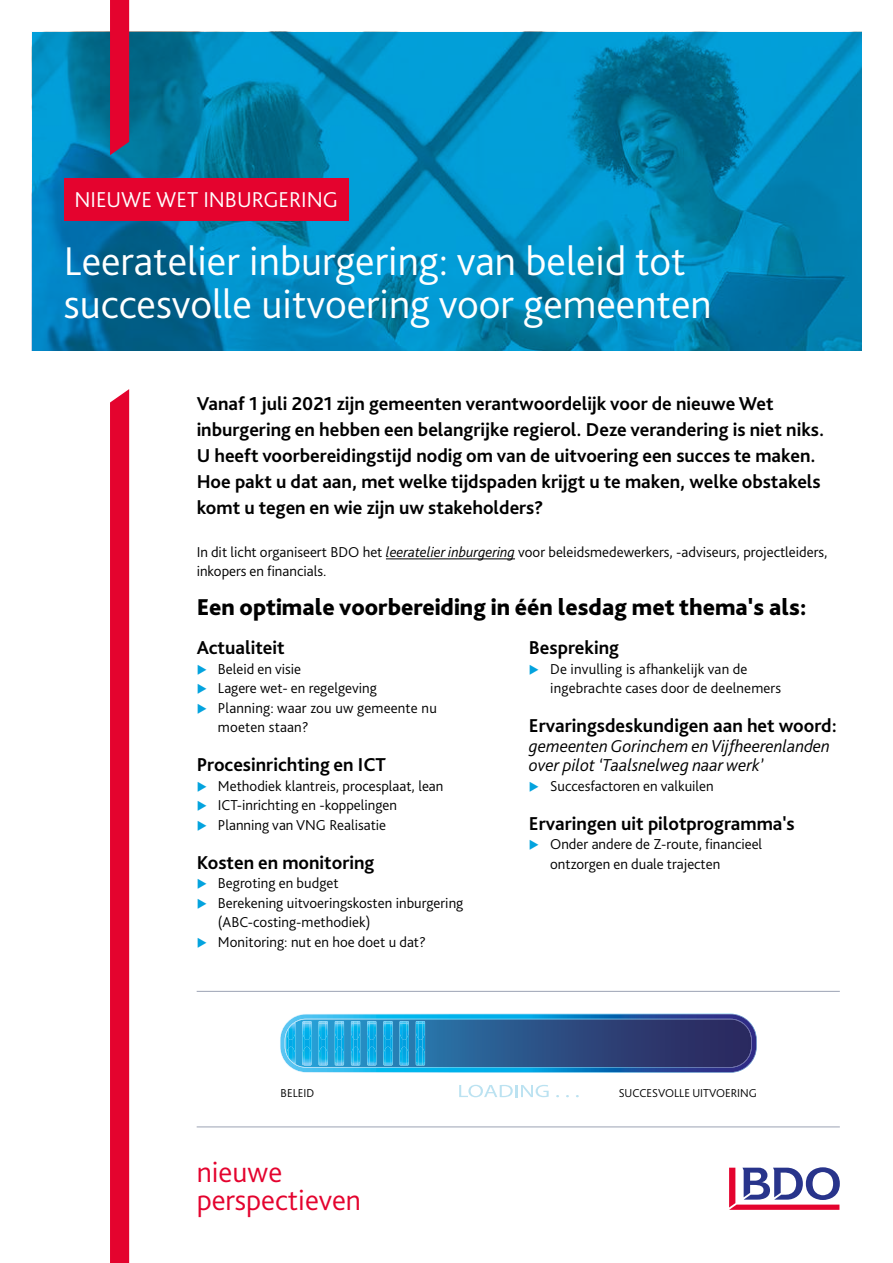
<style>
.page{position:relative;width:893px;height:1263px;background:#fff}
.page>*{position:absolute;margin:0;border:0;box-sizing:border-box;transform-origin:0 0}
.t1{font:300 42px/43.5px "Bliss Pro";color:#fff}
.t2{font:300 30px/28.3px "Bliss Pro";color:#e4032e}
.t3{font:800 24px "Bliss Pro";color:#000}
.t4{font:300 22.5px "Bliss Pro";color:#fff}
.t5{font:700 19.5px/26px "Bliss Pro";color:#000}
.t6{font:italic 300 18px/19.5px "Bliss Pro";color:#000}
.t7{font:300 15px/19.5px "Bliss Pro";color:#000}
.t8{font:300 12px "Bliss Pro";color:#000}
.s1{font-style:italic}
</style>
<div class="page">
<svg style="left:32px;top:32px;width:829px;height:319px;background:#0285b6"></svg>
<div style="left:110px;top:0;width:19px;height:155px;background:#e4032e"></div>
<div style="left:110px;top:389px;width:19px;height:874px;background:#e4032e"></div>
<svg style="left:729px;top:1167px;width:111px;height:43px"></svg>
<hr style="left:197px;top:1126px;width:643px;height:1px;background:#a6adbc">
<hr style="left:197px;top:991px;width:643px;height:1px;background:#a6adbc">
<div style="left:64px;top:179px;width:285px;height:42px;background:#e4032e"></div>
<hr style="left:386px;top:558px;width:129px;height:1px;background:#000">
<svg style="left:459px;top:1085px;width:90px;height:12px"></svg>
<svg style="left:280px;top:1014px;width:477px;height:59px;background:#3273a7"></svg>
<h3 class="t4" style="left:74px;top:186px;width:265px">NIEUWE WET INBURGERING</h3>
<h1 class="t1" style="left:64px;top:238px;width:650px">Leeratelier inburgering: van beleid tot succesvolle uitvoering voor gemeenten</h1>
<p class="t5" style="left:197px;top:390px;width:629px">Vanaf 1 juli 2021 zijn gemeenten verantwoordelijk voor de nieuwe Wet inburgering en hebben een belangrijke regierol. Deze verandering is niet niks.<br>U heeft voorbereidingstijd nodig om van de uitvoering een succes te maken.<br>Hoe pakt u dat aan, met welke tijdspaden krijgt u te maken, welke obstakels komt u tegen en wie zijn uw stakeholders?</p>
<p class="t7" style="left:197px;top:541px;width:632px">In dit licht organiseert BDO het <span class="s1">leeratelier inburgering</span> voor beleidsmedewerkers, -adviseurs, projectleiders, inkopers en financials.</p>
<h3 class="t3" style="left:197px;top:592px;width:612px">Een optimale voorbereiding in één lesdag met thema's als:</h3>
<h3 class="t5" style="left:197px;top:634px;width:89px">Actualiteit</h3>
<p class="t7" style="left:218px;top:658px;width:220px">Beleid en visie<br>Lagere wet- en regelgeving<br>Planning: waar zou uw gemeente nu moeten staan?</p>
<h3 class="t5" style="left:197px;top:751px;width:191px">Procesinrichting en ICT</h3>
<p class="t7" style="left:218px;top:775px;width:227px">Methodiek klantreis, procesplaat, lean<br>ICT-inrichting en -koppelingen<br>Planning van VNG Realisatie</p>
<h3 class="t5" style="left:197px;top:849px;width:179px">Kosten en monitoring</h3>
<p class="t7" style="left:218px;top:873px;width:247px">Begroting en budget<br>Berekening uitvoeringskosten inburgering (ABC-costing-methodiek)<br>Monitoring: nut en hoe doet u dat?</p>
<h3 class="t5" style="left:529px;top:634px;width:92px">Bespreking</h3>
<p class="t7" style="left:550px;top:658px;width:232px">De invulling is afhankelijk van de ingebrachte cases door de deelnemers</p>
<h3 class="t5" style="left:529px;top:712px;width:309px">Ervaringsdeskundigen aan het woord:</h3>
<p class="t6" style="left:529px;top:735px;width:303px">gemeenten Gorinchem en Vijfheerenlanden over pilot ‘Taalsnelweg naar werk’</p>
<p class="t7" style="left:550px;top:775px;width:165px">Succesfactoren en valkuilen</p>
<h3 class="t5" style="left:529px;top:810px;width:267px">Ervaringen uit pilotprogramma's</h3>
<p class="t7" style="left:550px;top:834px;width:214px">Onder andere de Z-route, financieel ontzorgen en duale trajecten</p>
<p class="t8" style="left:281px;top:1085px;width:35px">BELEID</p>
<p class="t8" style="left:619px;top:1085px;width:140px">SUCCESVOLLE UITVOERING</p>
<h2 class="t2" style="left:197px;top:1157px;width:166px">nieuwe perspectieven</h2>
</div>
